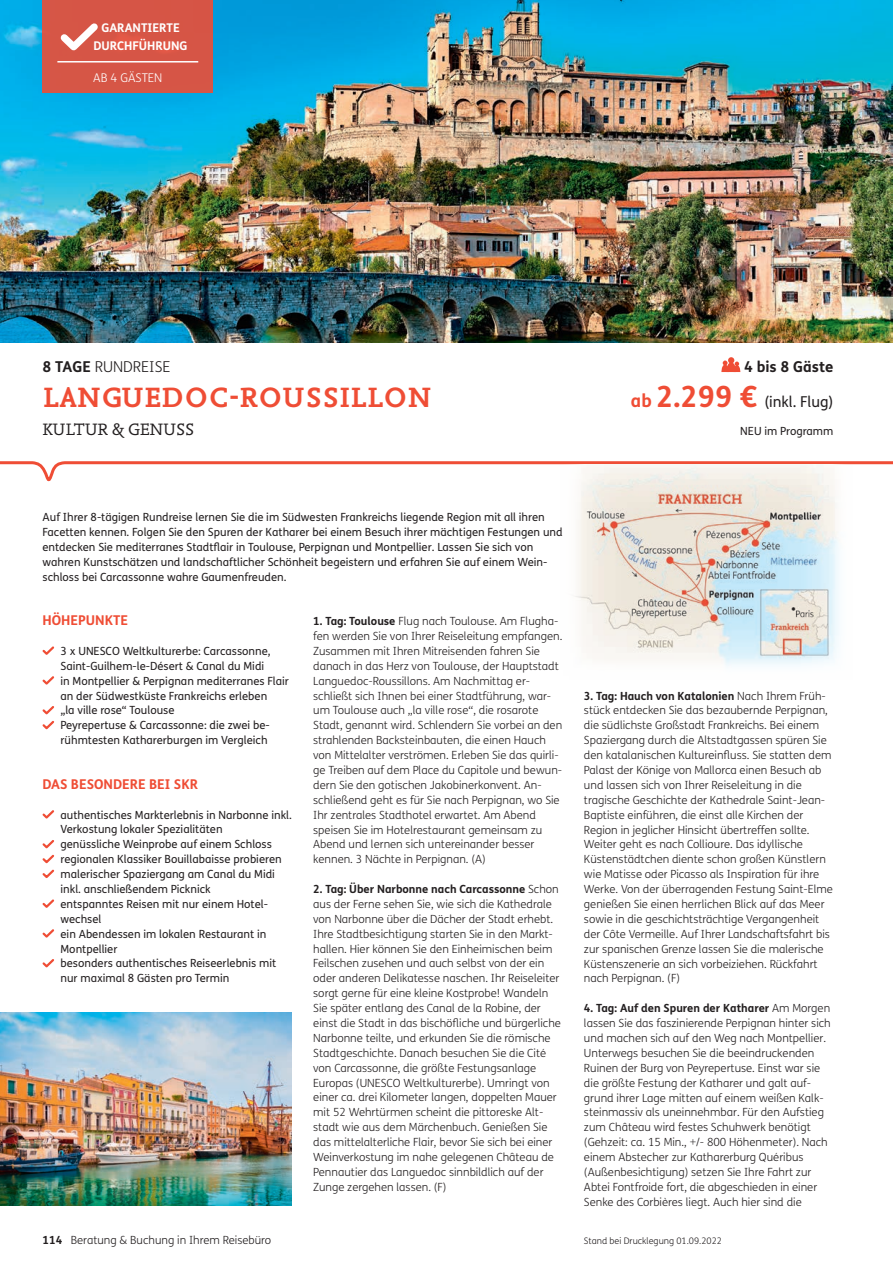
<style>
.page{position:relative;width:893px;height:1263px;background:#fff}
.page>*{position:absolute;margin:0;border:0;box-sizing:border-box;transform-origin:0 0}
.t1{font:700 29.25px "Nexus Mix Pro";letter-spacing:.01em;color:#ef4d35}
.t2{font:17.25px "Nexus Mix Pro";letter-spacing:.01em;color:#231f20}
.t3{font:15px "FS Me";color:#231f20}
.t4{font:300 15px "FS Me";color:#231f20}
.t5{font:700 15px "FS Me";color:#231f20}
.t6{font:700 13.5px "FS Me";color:#ef4d35}
.t7{font:700 12px/18px "FS Me";color:#fff;text-align:center}
.t8{font:300 12px "FS Me";color:#fff}
.t9{font:300 11.25px/14.9px "FS Me";color:#231f20}
.t10{font:11.25px/14.9px "FS Me";color:#231f20}
.t11{font:300 9px "FS Me";color:#231f20}
.s1{font-weight:700}
.s2{font-weight:700;font-size:18px;color:#ef4d35}
.s3{font-weight:700;font-size:29.25px;color:#ef4d35}
</style>
<div class="page">
<svg style="left:0;top:461px;width:893px;height:21px"></svg>
<img style="left:559px;top:464px;width:294px;height:202px">
<img style="left:0;top:0;width:893px;height:342px">
<div style="left:43px;top:0;width:170px;height:92px;background:#d65546"></div>
<hr style="left:57px;top:61px;width:141px;height:2px;background:#fff">
<svg style="left:60px;top:23px;width:38px;height:28px"></svg>
<svg style="left:42px;top:646px;width:13px;height:9px"></svg>
<svg style="left:42px;top:676px;width:13px;height:9px"></svg>
<svg style="left:42px;top:706px;width:13px;height:24px"></svg>
<svg style="left:42px;top:810px;width:13px;height:9px"></svg>
<svg style="left:42px;top:840px;width:13px;height:38px"></svg>
<svg style="left:42px;top:899px;width:13px;height:9px"></svg>
<svg style="left:42px;top:929px;width:13px;height:9px"></svg>
<svg style="left:42px;top:959px;width:12px;height:9px"></svg>
<img style="left:0;top:1012px;width:292px;height:193px">
<svg style="left:721px;top:357px;width:19px;height:15px"></svg>
<p class="t7" style="left:94px;top:19px;width:96px">GARANTIERTE<br>DURCHFÜHRUNG</p>
<p class="t8" style="left:93px;top:69px;width:71px">AB 4 GÄSTEN</p>
<h3 class="t4" style="left:43px;top:356px;width:129px"><span class="s1">8 TAGE</span> RUNDREISE</h3>
<h1 class="t1" style="left:43px;top:375px;width:390px">LANGUEDOC-ROUSSILLON</h1>
<h2 class="t2" style="left:43px;top:416px;width:153px">KULTUR &amp; GENUSS</h2>
<h3 class="t5" style="left:744px;top:355px;width:91px">4 bis 8 Gäste</h3>
<h3 class="t3" style="left:631px;top:392px;width:204px"><span class="s2">ab</span> <span class="s3">2.299 €</span> (inkl. Flug)</h3>
<p class="t10" style="left:740px;top:423px;width:95px">NEU im Programm</p>
<p class="t10" style="left:43px;top:509px;width:522px">Auf Ihrer 8-tägigen Rundreise lernen Sie die im Südwesten Frankreichs liegende Region mit all ihren Facetten kennen. Folgen Sie den Spuren der Katharer bei einem Besuch ihrer mächtigen Festungen und entdecken Sie mediterranes Stadtflair in Toulouse, Perpignan und Montpellier. Lassen Sie sich von wahren Kunstschätzen und landschaftlicher Schönheit begeistern und erfahren Sie auf einem Wein&shy;schloss bei Carcassonne wahre Gaumenfreuden.</p>
<p class="t6" style="left:43px;top:610px;width:87px">HÖHEPUNKTE</p>
<p class="t10" style="left:61px;top:643px;width:230px">3 x UNESCO Weltkulturerbe: Carcassonne, Saint-Guilhem-le-Désert &amp; Canal du Midi<br>in Montpellier &amp; Perpignan mediterranes Flair an der Südwestküste Frankreichs erleben<br>„la ville rose“ Toulouse<br>Peyrepertuse &amp; Carcassonne: die zwei be&shy;rühmtesten Katharerburgen im Vergleich</p>
<p class="t6" style="left:43px;top:774px;width:157px">DAS BESONDERE BEI SKR</p>
<p class="t10" style="left:61px;top:807px;width:233px">authentisches Markterlebnis in Narbonne inkl.<br>Verkostung lokaler Spezialitäten<br>genüssliche Weinprobe auf einem Schloss regionalen Klassiker Bouillabaisse probieren malerischer Spaziergang am Canal du Midi inkl. anschließendem Picknick<br>entspanntes Reisen mit nur einem Hotel&shy;wechsel<br>ein Abendessen im lokalen Restaurant in Montpellier<br>besonders authentisches Reiseerlebnis mit nur maximal 8 Gästen pro Termin</p>
<p class="t9" style="left:43px;top:1232px;width:230px"><span class="s1">114</span> Beratung &amp; Buchung in Ihrem Reisebüro</p>
<p class="t9" style="left:313px;top:613px;width:251px"><span class="s1">1. Tag: Toulouse</span> Flug nach Toulouse. Am Flugha&shy;fen werden Sie von Ihrer Reiseleitung empfangen.<br>Zusammen mit Ihren Mitreisenden fahren Sie danach in das Herz von Toulouse, der Hauptstadt Languedoc-Roussillons. Am Nachmittag er&shy;schließt sich Ihnen bei einer Stadtführung, war&shy;um Toulouse auch „la ville rose“, die rosarote Stadt, genannt wird. Schlendern Sie vorbei an den strahlenden Backsteinbauten, die einen Hauch von Mittelalter verströmen. Erleben Sie das quirli&shy;ge Treiben auf dem Place du Capitole und bewun&shy;dern Sie den gotischen Jakobinerkonvent. An&shy;schließend geht es für Sie nach Perpignan, wo Sie Ihr zentrales Stadthotel erwartet. Am Abend speisen Sie im Hotelrestaurant gemeinsam zu Abend und lernen sich untereinander besser kennen. 3 Nächte in Perpignan. (A)</p>
<p class="t9" style="left:313px;top:881px;width:249px"><span class="s1">2. Tag: Über Narbonne nach Carcassonne</span> Schon aus der Ferne sehen Sie, wie sich die Kathedrale von Narbonne über die Dächer der Stadt erhebt.<br>Ihre Stadtbesichtigung starten Sie in den Markt&shy;hallen. Hier können Sie den Einheimischen beim Feilschen zusehen und auch selbst von der ein oder anderen Delikatesse naschen. Ihr Reiseleiter sorgt gerne für eine kleine Kostprobe! Wandeln Sie später entlang des Canal de la Robine, der einst die Stadt in das bischöfliche und bürgerliche Narbonne teilte, und erkunden Sie die römische Stadtgeschichte. Danach besuchen Sie die Cité von Carcassonne, die größte Festungsanlage Europas (UNESCO Weltkulturerbe). Umringt von einer ca. drei Kilometer langen, doppelten Mauer mit 52 Wehrtürmen scheint die pittoreske Alt&shy;stadt wie aus dem Märchenbuch. Genießen Sie das mittelalterliche Flair, bevor Sie sich bei einer Weinverkostung im nahe gelegenen Château de Pennautier das Languedoc sinnbildlich auf der Zunge zergehen lassen. (F)</p>
<p class="t9" style="left:584px;top:688px;width:251px"><span class="s1">3. Tag: Hauch von Katalonien</span> Nach Ihrem Früh&shy;stück entdecken Sie das bezaubernde Perpignan, die südlichste Großstadt Frankreichs. Bei einem Spaziergang durch die Altstadtgassen spüren Sie den katalanischen Kultureinfluss. Sie statten dem Palast der Könige von Mallorca einen Besuch ab und lassen sich von Ihrer Reiseleitung in die tragische Geschichte der Kathedrale Saint-Jean-Baptiste einführen, die einst alle Kirchen der Region in jeglicher Hinsicht übertreffen sollte.<br>Weiter geht es nach Collioure. Das idyllische Küstenstädtchen diente schon großen Künstlern wie Matisse oder Picasso als Inspiration für ihre Werke. Von der überragenden Festung Saint-Elme genießen Sie einen herrlichen Blick auf das Meer sowie in die geschichtsträchtige Vergangenheit der Côte Vermeille. Auf Ihrer Landschaftsfahrt bis zur spanischen Grenze lassen Sie die malerische Küstenszenerie an sich vorbeiziehen. Rückfahrt nach Perpignan. (F)</p>
<p class="t9" style="left:584px;top:1000px;width:248px"><span class="s1">4. Tag: Auf den Spuren der Katharer</span> Am Morgen lassen Sie das faszinierende Perpignan hinter sich und machen sich auf den Weg nach Montpellier.<br>Unterwegs besuchen Sie die beeindruckenden Ruinen der Burg von Peyrepertuse. Einst war sie die größte Festung der Katharer und galt auf&shy;grund ihrer Lage mitten auf einem weißen Kalk&shy;steinmassiv als uneinnehmbar. Für den Aufstieg zum Château wird festes Schuhwerk benötigt (Gehzeit: ca. 15 Min., +/- 800 Höhenmeter). Nach einem Abstecher zur Katharerburg Quéribus (Außenbesichtigung) setzen Sie Ihre Fahrt zur Abtei Fontfroide fort, die abgeschieden in einer Senke des Corbières liegt. Auch hier sind die</p>
<p class="t11" style="left:584px;top:1234px;width:140px">Stand bei Drucklegung 01.09.2022</p>
</div>
